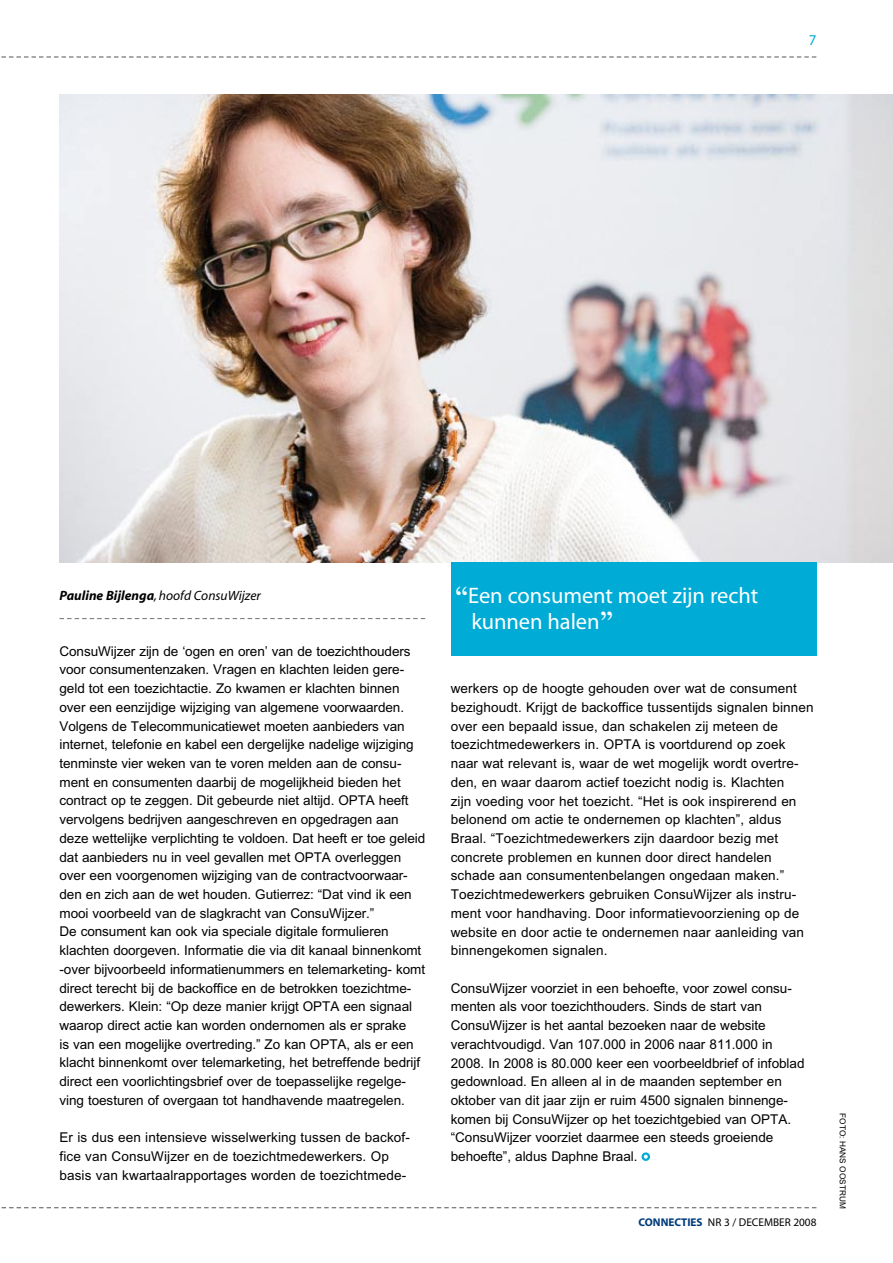
<style>
.page{position:relative;width:893px;height:1263px;background:#fff}
.page>*{position:absolute;margin:0;border:0;box-sizing:border-box;transform-origin:0 0}
.t1{font:22.5px/25.5px "Myriad MM 400 600";letter-spacing:-.005em;color:#fff}
.t2{font:15px "Myriad MM 400 600";color:#00acd6}
.t3{font:13.5px/18.8px "M Arial";letter-spacing:-.005em;color:#000}
.t4{font:13.5px "Myriad MM It 400 600";color:#000}
.t5{font:11.25px "Myriad MM 400 600";color:#000}
.t6{font:8.25px "M Arial";color:#000}
.s1{font-family:"Myriad MM It 700 600"}
.s2{font-family:"New Baskerville";font-size:36px}
.s3{font-family:"Myriad MM 700 600";color:#003b79}
</style>
<div class="page">
<svg style="left:1px;top:56px;width:815px;height:2px"></svg>
<svg style="left:1px;top:1207px;width:815px;height:1px"></svg>
<div style="left:642px;top:1152px;width:8px;height:9px;border:2px solid #00acd6;border-radius:50%"></div>
<img style="left:60px;top:94px;width:833px;height:468px">
<div style="left:451px;top:562px;width:365px;height:94px;background:#00acd6"></div>
<svg style="left:60px;top:618px;width:365px;height:1px"></svg>
<p class="t2" style="left:809px;top:33px;width:9px">7</p>
<p class="t4" style="left:60px;top:588px;width:203px"><span class="s1">Pauline Bijlenga</span>, hoofd ConsuWijzer</p>
<p class="t3" style="left:60px;top:641px;width:367px">ConsuWijzer zijn de ‘ogen en oren’ van de toezichthouders voor consumentenzaken. Vragen en klachten leiden gere&shy;geld tot een toezichtactie. Zo kwamen er klachten binnen over een eenzijdige wijziging van algemene voorwaarden.<br>Volgens de Telecommunicatiewet moeten aanbieders van internet, telefonie en kabel een dergelijke nadelige wijziging tenminste vier weken van te voren melden aan de consu&shy;ment en consumenten daarbij de mogelijkheid bieden het contract op te zeggen. Dit gebeurde niet altijd. OPTA heeft vervolgens bedrijven aangeschreven en opgedragen aan deze wettelijke verplichting te voldoen. Dat heeft er toe geleid dat aanbieders nu in veel gevallen met OPTA overleggen over een voorgenomen wijziging van de contractvoorwaar&shy;den en zich aan de wet houden. Gutierrez: “Dat vind ik een mooi voorbeeld van de slagkracht van ConsuWijzer.”<br>De consument kan ook via speciale digitale formulieren klachten doorgeven. Informatie die via dit kanaal binnenkomt -over bijvoorbeeld informatienummers en telemarketing- komt direct terecht bij de backoffice en de betrokken toezichtme&shy;dewerkers. Klein: “Op deze manier krijgt OPTA een signaal waarop direct actie kan worden ondernomen als er sprake<br>is van een mogelijke overtreding.” Zo kan OPTA, als er een klacht binnenkomt over telemarketing, het betreffende bedrijf direct een voorlichtingsbrief over de toepasselijke regelge&shy;ving toesturen of overgaan tot handhavende maatregelen.</p>
<p class="t3" style="left:60px;top:1128px;width:352px">Er is dus een intensieve wisselwerking tussen de backof&shy;fice van ConsuWijzer en de toezichtmedewerkers. Op basis van kwartaalrapportages worden de toezichtmede-</p>
<h1 class="t1" style="left:471px;top:584px;width:288px;text-indent:-17px"><span class="s2">“</span>Een consument moet zijn recht kunnen halen<span class="s2">”</span></h1>
<p class="t3" style="left:451px;top:679px;width:364px">werkers op de hoogte gehouden over wat de consument bezighoudt. Krijgt de backoffice tussentijds signalen binnen over een bepaald issue, dan schakelen zij meteen de toezichtmedewerkers in. OPTA is voortdurend op zoek naar wat relevant is, waar de wet mogelijk wordt overtre&shy;den, en waar daarom actief toezicht nodig is. Klachten<br>zijn voeding voor het toezicht. “Het is ook inspirerend en belonend om actie te ondernemen op klachten”, aldus Braal. “Toezichtmedewerkers zijn daardoor bezig met concrete problemen en kunnen door direct handelen schade aan consumentenbelangen ongedaan maken.” Toezichtmedewerkers gebruiken ConsuWijzer als instru&shy;ment voor handhaving. Door informatievoorziening op de website en door actie te ondernemen naar aanleiding van binnengekomen signalen.</p>
<p class="t3" style="left:451px;top:978px;width:355px">ConsuWijzer voorziet in een behoefte, voor zowel consu&shy;menten als voor toezichthouders. Sinds de start van ConsuWijzer is het aantal bezoeken naar de website verachtvoudigd. Van 107.000 in 2006 naar 811.000 in 2008. In 2008 is 80.000 keer een voorbeeldbrief of infoblad gedownload. En alleen al in de maanden september en oktober van dit jaar zijn er ruim 4500 signalen binnenge&shy;komen bij ConsuWijzer op het toezichtgebied van OPTA. “ConsuWijzer voorziet daarmee een steeds groeiende behoefte”, aldus Daphne Braal.</p>
<p class="t5" style="left:638px;top:1217px;width:108px"><span class="s3">CONNECTIES</span> NR 3 / DECEMBER</p>
<p class="t5" style="left:793px;top:1217px;width:25px">2008</p>
<p class="t6" style="left:847px;top:1113px;width:96px;rotate:90deg">foto: Hans Oostrum</p>
</div>
